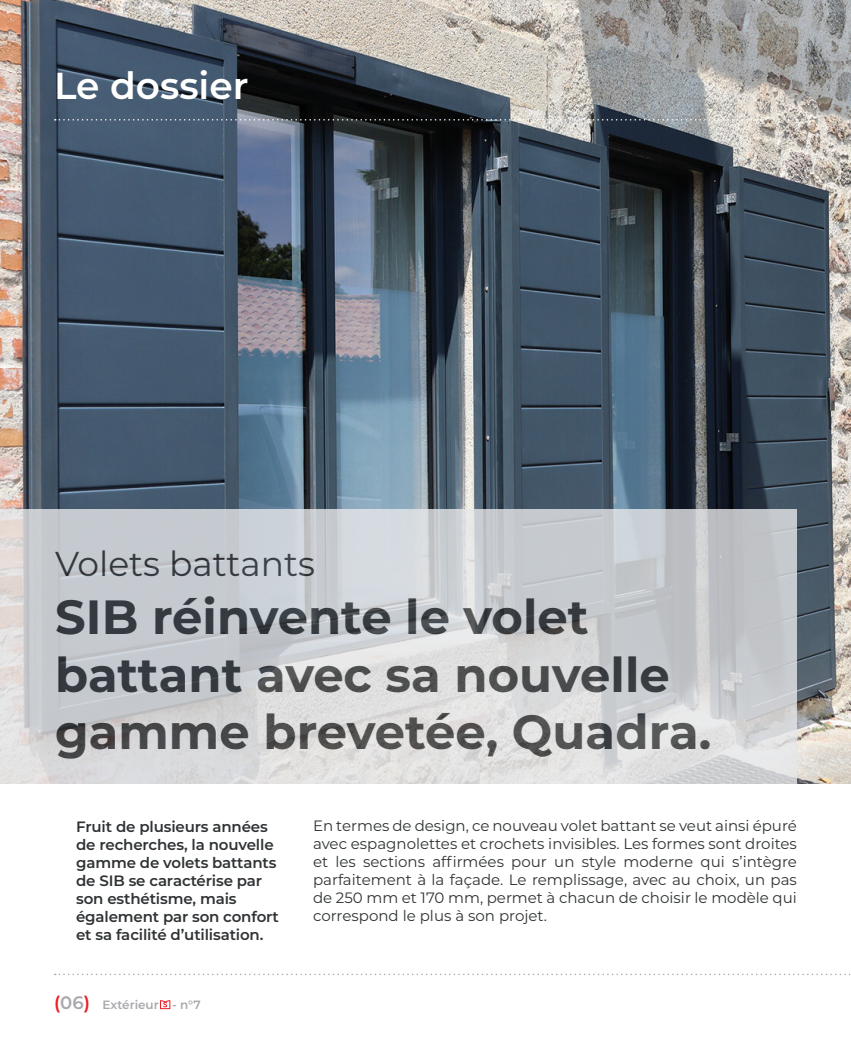
<style>
.page{position:relative;width:851px;height:1063px;background:#fff}
.page>*{position:absolute;margin:0;border:0;box-sizing:border-box;transform-origin:0 0}
.t1{font:700 48px/57.6px "Montserrat";color:#303335}
.t2{font:600 37.5px "Montserrat";color:#fff}
.t3{font:34.5px "Montserrat";color:#303335}
.t4{font:15px/18px "Montserrat";color:#303335;text-align:justify}
.t5{font:600 15px/18px "Montserrat";letter-spacing:-.01em;color:#303335}
.t6{font:600 12px "Montserrat";color:#a8a9ad}
.s1{font-size:18px;color:#ec1d25}
.s2{font-size:18px}
</style>
<div class="page">
<svg style="left:160px;top:1000px;width:10px;height:9px"></svg>
<img style="left:0;top:0;width:850px;height:783px">
<svg style="left:0;top:509px;width:796px;height:274px;background:#d0d2d5"></svg>
<svg style="left:55px;top:974px;width:796px;height:1px"></svg>
<svg style="left:55px;top:119px;width:742px;height:2px"></svg>
<p class="t2" style="left:54px;top:59px;width:196px">Le dossier</p>
<h3 class="t3" style="left:55px;top:540px;width:261px">Volets battants</h3>
<h1 class="t1" style="left:55px;top:586px;width:657px">SIB réinvente le volet battant avec sa nouvelle gamme brevetée, Quadra.</h1>
<p class="t5" style="left:76px;top:817px;width:204px">Fruit de plusieurs années de recherches, la nouvelle gamme de volets battants de SIB se caractérise par son esthétisme, mais également par son confort et sa facilité d’utilisation.</p>
<p class="t6" style="left:54px;top:996px;width:148px"><span class="s1">(</span><span class="s2">06</span><span class="s1">)</span> Extérieur - n°7</p>
<p class="t4" style="left:313px;top:816px;width:485px">En termes de design, ce nouveau volet battant se veut ainsi épuré avec espagnolettes et crochets invisibles. Les formes sont droites et les sections affirmées pour un style moderne qui s’intègre parfaitement à la façade. Le remplissage, avec au choix, un pas de 250 mm et 170 mm, permet à chacun de choisir le modèle qui correspond le plus à son projet.</p>
</div>
